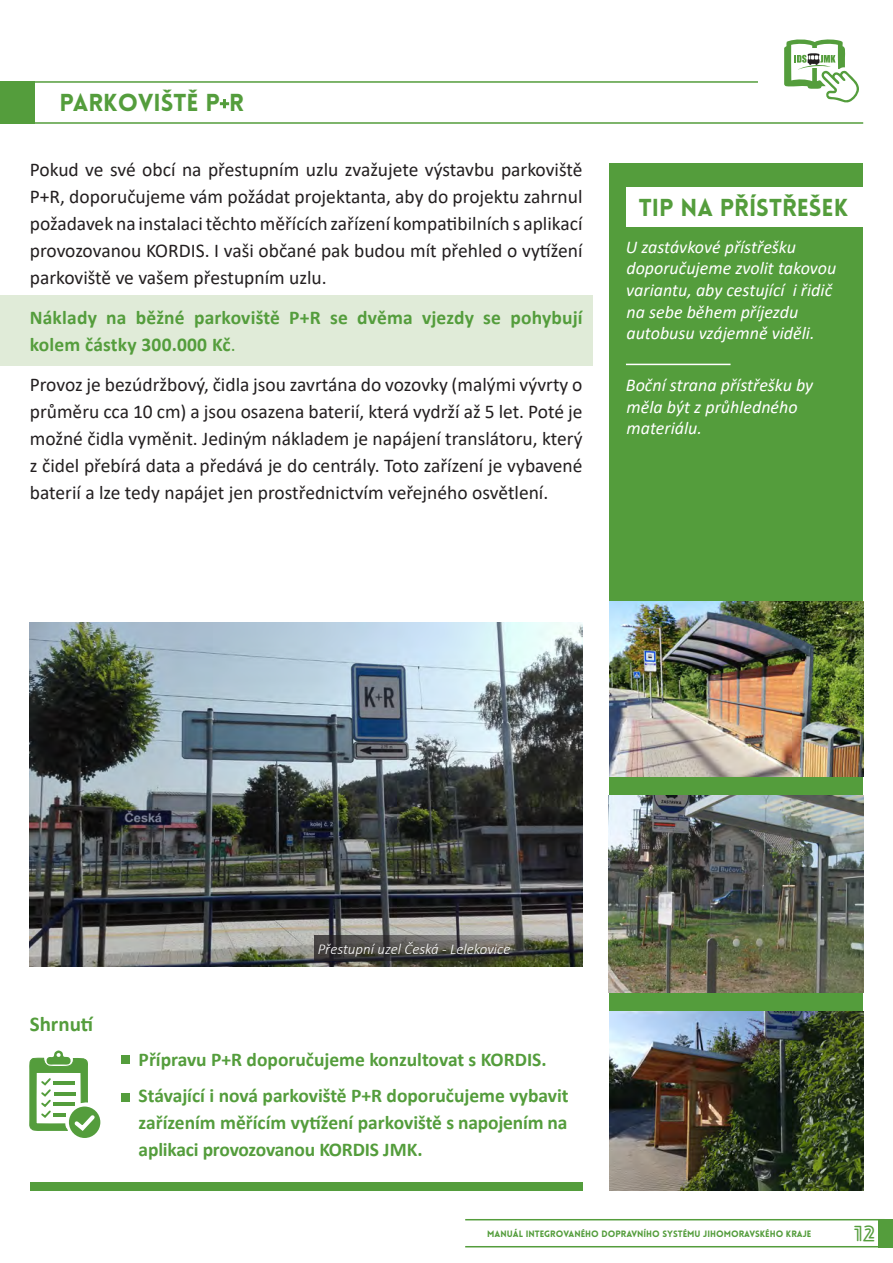
<style>
.page{position:relative;width:893px;height:1263px;background:#fff}
.page>*{position:absolute;margin:0;border:0;box-sizing:border-box;transform-origin:0 0}
.t1{font:900 24px "Lovelo";color:#549d3c}
.t2{font:700 21px "Calibri";color:#549d3c}
.t3{font:700 21px "Lovelo Line";color:#549d3c}
.t4{font:19.5px/27px "Calibri";color:#231f20;text-align:justify}
.t5{font:700 19.5px/27px "Calibri";color:#549d3c;text-align:justify}
.Odkaz{font:italic 18px/21.6px "Calibri";color:#fff}
.t6{font:italic 300 15px "Calibri";color:#fff}
.t7{font:900 9px "Lovelo";color:#549d3c}
.s1{font-weight:400}
</style>
<div class="page">
<div style="left:0;top:296px;width:592px;height:70px;background:#e0ebd8"></div>
<hr style="left:30px;top:122px;width:833px;height:2px;background:#549d3c">
<svg style="left:220px;top:99px;width:9px;height:9px"></svg>
<hr style="left:30px;top:81px;width:728px;height:2px;background:#549d3c">
<div style="left:0;top:81px;width:34px;height:43px;background:#549d3c"></div>
<svg style="left:784px;top:39px;width:75px;height:64px"></svg>
<div style="left:609px;top:163px;width:254px;height:1028px;background:#549d3c"></div>
<div style="left:626px;top:187px;width:237px;height:40px;background:#fff"></div>
<hr style="left:465px;top:1246px;width:419px;height:1px;background:#549d3c">
<hr style="left:465px;top:1219px;width:419px;height:1px;background:#549d3c">
<div style="left:878px;top:1219px;width:15px;height:28px;background:#549d3c"></div>
<div style="left:69px;top:1106px;width:31px;height:32px;background:#549d3c;border-radius:50%"></div>
<svg style="left:29px;top:1050px;width:69px;height:84px"></svg>
<div style="left:122px;top:1055px;width:8px;height:9px;background:#549d3c"></div>
<div style="left:122px;top:1093px;width:8px;height:9px;background:#549d3c"></div>
<hr style="left:626px;top:364px;width:105px;height:1px;background:#fff">
<div style="left:30px;top:1182px;width:553px;height:9px;background:#549d3c"></div>
<img style="left:30px;top:623px;width:553px;height:343px">
<img style="left:609px;top:796px;width:254px;height:196px">
<img style="left:609px;top:602px;width:254px;height:174px">
<img style="left:609px;top:1011px;width:254px;height:180px">
<svg style="left:314px;top:935px;width:265px;height:26px;background:#4f4f48"></svg>
<p class="t1" style="left:60px;top:88px;width:186px">PARKOVIŠTĚ P R</p>
<p class="t4" style="left:30px;top:156px;width:554px">Pokud ve své obcí na přestupním uzlu zvažujete výstavbu parkoviště P+R, doporučujeme vám požádat projektanta, aby do projektu zahrnul požadavek na instalaci těchto měřících zařízení kompatibilních s aplikací provozovanou KORDIS. I vaši občané pak budou mít přehled o vytížení parkoviště ve vašem přestupním uzlu.</p>
<p class="t5" style="left:30px;top:304px;width:554px">Náklady na běžné parkoviště P+R se dvěma vjezdy se pohybují kolem částky 300.000 Kč<span class="s1">.</span></p>
<p class="t4" style="left:30px;top:370px;width:554px">Provoz je bezúdržbový, čidla jsou zavrtána do vozovky (malými vývrty o průměru cca 10 cm) a jsou osazena baterií, která vydrží až 5 let. Poté je možné čidla vyměnit. Jediným nákladem je napájení translátoru, který z čidel přebírá data a předává je do centrály. Toto zařízení je vybavené baterií a lze tedy napájet jen prostřednictvím veřejného osvětlení.</p>
<p class="t1" style="left:639px;top:192px;width:211px">TIP NA PŘÍSTŘEŠEK</p>
<p class="Odkaz" style="left:626px;top:235px;width:212px">U zastávkové přístřešku doporučujeme zvolit takovou variantu, aby cestující i řidič na sebe během příjezdu autobusu vzájemně viděli.</p>
<p class="Odkaz" style="left:626px;top:373px;width:189px">Boční strana přístřešku by měla být z průhledného materiálu.</p>
<p class="t2" style="left:30px;top:1009px;width:65px">Shrnutí</p>
<p class="t6" style="left:318px;top:940px;width:194px">Přestupní uzel Česká - Lelekovice</p>
<p class="t5" style="left:139px;top:1046px;width:410px">Přípravu P+R doporučujeme konzultovat s KORDIS.</p>
<p class="t5" style="left:139px;top:1082px;width:431px">Stávající i nová parkoviště P+R doporučujeme vybavit zařízením měřícím vytížení parkoviště s napojením na aplikaci provozovanou KORDIS JMK.</p>
<p class="t7" style="left:487px;top:1228px;width:326px">MANUÁL INTEGROVANÉHO DOPRAVNÍHO SYSTÉMU JIHOMORAVSKÉHO KRAJE</p>
<p class="t3" style="left:854px;top:1221px;width:23px">12</p>
</div>
